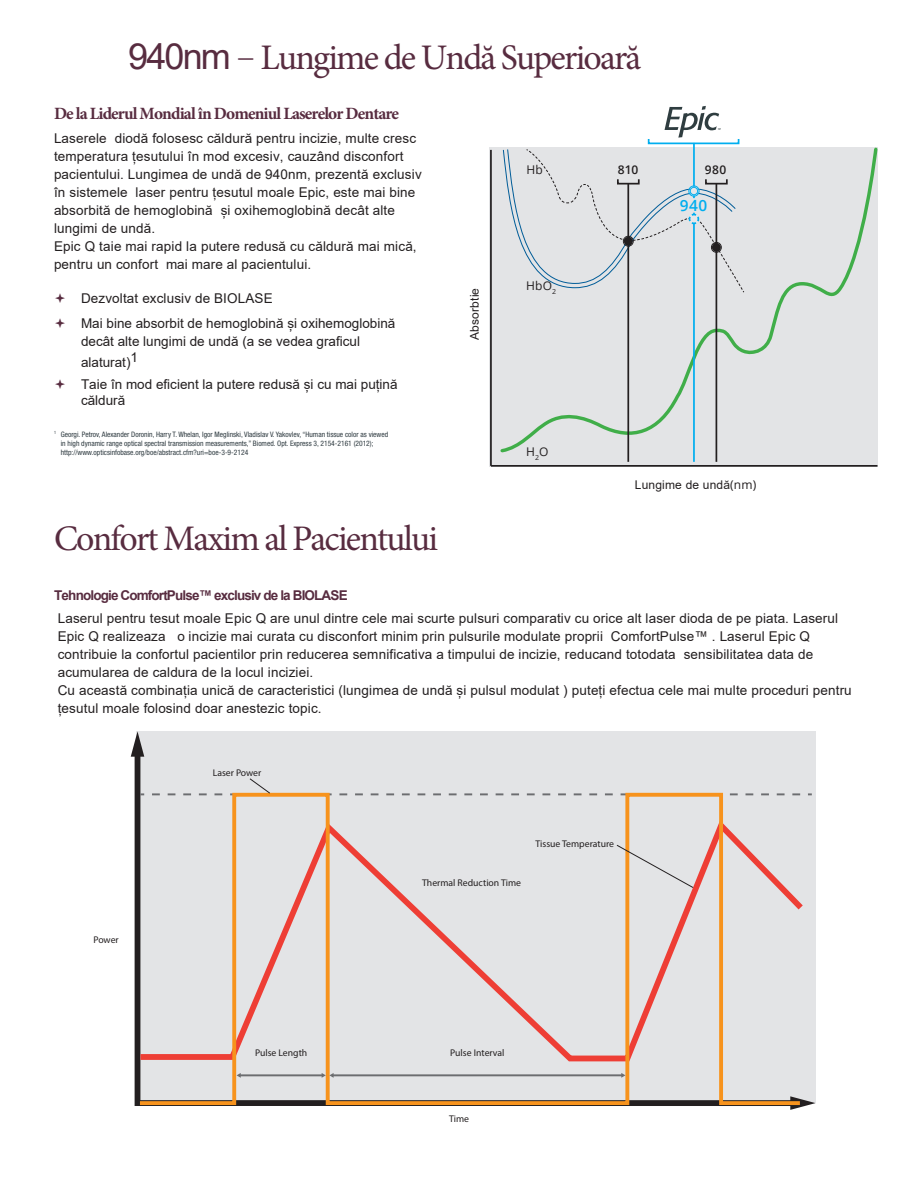
<style>
.page{position:relative;width:918px;height:1188px;background:#fff}
.page>*{position:absolute;margin:0;border:0;box-sizing:border-box;transform-origin:0 0}
.t1{font:36px "Minion Pro";letter-spacing:-.05em;color:#582c40}
.t2{font:700 17.25px "Minion Pro";letter-spacing:-.05em;color:#582c40}
.t3{font:600 15.45px "Open Sans";color:#00aeef}
.t4{font:13.5px/18px "Arial";letter-spacing:.01em;color:#231f20}
.t5{font:700 13.5px "Arial";letter-spacing:-.065em;color:#582c40}
.t6{font:12px "Arial";letter-spacing:.015em;color:#231f20}
.t7{font:12px "Open Sans";color:#231f20}
.t8{font:600 12px "Open Sans";letter-spacing:.02em;color:#231f20}
.t9{font:9.75px "Myriad Pro";color:#231f20}
.t10{font:condensed 7.5px/9px "Helvetica Neue LT Std";color:#2f3b41}
.s1{font-family:"Arial"}
.s2{font-family:"Open Sans";font-weight:300}
.s3{font-family:"Open Sans"}
</style>
<div class="page">
<div style="left:136px;top:731px;width:680px;height:372px;background:#e3e4e6"></div>
<div style="left:135px;top:752px;width:5px;height:354px;background:#231f20"></div>
<svg style="left:131px;top:731px;width:13px;height:26px"></svg>
<svg style="left:790px;top:1100px;width:26px;height:10px"></svg>
<svg style="left:140px;top:791px;width:664px;height:316px"></svg>
<svg style="left:616px;top:844px;width:78px;height:45px"></svg>
<hr style="left:333px;top:1074px;width:289px;height:2px;background:#6c6d70">
<svg style="left:621px;top:1073px;width:4px;height:5px"></svg>
<hr style="left:240px;top:1074px;width:82px;height:2px;background:#6c6d70">
<svg style="left:237px;top:1073px;width:4px;height:5px"></svg>
<svg style="left:322px;top:1073px;width:12px;height:5px"></svg>
<svg style="left:152px;top:778px;width:660px;height:17px"></svg>
<div style="left:489px;top:148px;width:389px;height:319px;background:#e3e4e6"></div>
<hr style="left:490px;top:150px;width:2px;height:316px;background:#231f20">
<svg style="left:498px;top:147px;width:380px;height:308px"></svg>
<hr style="left:491px;top:465px;width:387px;height:2px;background:#231f20">
<hr style="left:693px;top:213px;width:2px;height:249px;background:#00aeef">
<hr style="left:693px;top:143px;width:2px;height:55px;background:#00aeef">
<div style="left:648px;top:138px;width:91px;height:6px;border:2px solid #00aeef"></div>
<hr style="left:627px;top:184px;width:2px;height:278px;background:#231f20">
<hr style="left:716px;top:184px;width:1px;height:278px;background:#231f20">
<svg style="left:502px;top:148px;width:243px;height:145px"></svg>
<svg style="left:665px;top:106px;width:56px;height:31px"></svg>
<h1 class="t1" style="left:128px;top:33px;width:515px"><span class="s1">940nm</span> <span class="s2">–</span> Lungime de Undă Superioară</h1>
<p class="t2" style="left:54px;top:102px;width:347px">De la Liderul Mondial în Domeniul Laserelor Dentare</p>
<p class="t4" style="left:54px;top:130px;width:369px">Laserele diodă folosesc căldură pentru incizie, multe cresc temperatura țesutului în mod excesiv, cauzând disconfort pacientului. Lungimea de undă de 940nm, prezentă exclusiv în sistemele laser pentru țesutul moale Epic, este mai bine absorbită de hemoglobină și oxihemoglobină decât alte lungimi de undă.<br>Epic Q taie mai rapid la putere redusă cu căldură mai mică, pentru un confort mai mare al pacientului.</p>
<p class="t4" style="left:81px;top:286px;width:316px;line-height:24.8px">Dezvoltat exclusiv de BIOLASE<br>Mai bine absorbit de hemoglobină și oxihemoglobină</p>
<p class="t4" style="left:81px;top:331px;width:281px;line-height:20.7px">decât alte lungimi de undă (a se vedea graficul alaturat)1</p>
<p class="t4" style="left:81px;top:376px;width:318px;line-height:16.2px">Taie în mod eficient la putere redusă și cu mai puțină căldură</p>
<p class="t10" style="left:61px;top:429px;width:329px;text-indent:-7px"><sup>1</sup> Georgi. Petrov, Alexander Doronin, Harry T. Whelan, Igor Meglinski, Vladislav V. Yakovlev, “Human tissue color as viewed in high dynamic range optical spectral transmission measurements,” Biomed. Opt. Express 3, 2154-2161 (2012); http://www.opticsinfobase.org/boe/abstract.cfm?uri=boe-3-9-2124</p>
<p class="t6" style="left:466px;top:340px;width:54px;rotate:-90deg">Absorbtie</p>
<p class="t7" style="left:526px;top:162px;width:18px">Hb</p>
<p class="t8" style="left:618px;top:162px;width:22px">810</p>
<p class="t8" style="left:705px;top:162px;width:23px">980</p>
<p class="t7" style="left:526px;top:278px;width:31px">HbO<sub>2</sub></p>
<p class="t7" style="left:526px;top:444px;width:24px">H<sub>2</sub>O</p>
<p class="t3" style="left:680px;top:194px;width:29px">940</p>
<p class="t6" style="left:635px;top:476px;width:123px">Lungime de undă<span class="s3">(nm)</span></p>
<h1 class="t1" style="left:54px;top:514px;width:386px">Confort Maxim al Pacientului</h1>
<p class="t5" style="left:54px;top:585px;width:295px">Tehnologie ComfortPulse™ exclusiv de la BIOLASE</p>
<p class="t4" style="left:58px;top:609px;width:796px">Laserul pentru tesut moale Epic Q are unul dintre cele mai scurte pulsuri comparativ cu orice alt laser dioda de pe piata. Laserul Epic Q realizeaza o incizie mai curata cu disconfort minim prin pulsurile modulate proprii ComfortPulse™ . Laserul Epic Q contribuie la confortul pacientilor prin reducerea semnificativa a timpului de incizie, reducand totodata sensibilitatea data de acumularea de caldura de la locul inciziei.<br>Cu această combinația unică de caracteristici (lungimea de undă și pulsul modulat ) puteți efectua cele mai multe proceduri pentru țesutul moale folosind doar anestezic topic.</p>
<p class="t9" style="left:93px;top:934px;width:27px">Power</p>
<p class="t9" style="left:213px;top:767px;width:50px">Laser Power</p>
<p class="t9" style="left:422px;top:877px;width:100px">Thermal Reduction Time</p>
<p class="t9" style="left:536px;top:838px;width:80px">Tissue Temperature</p>
<p class="t9" style="left:255px;top:1047px;width:54px">Pulse Length</p>
<p class="t9" style="left:450px;top:1047px;width:56px">Pulse Interval</p>
<p class="t9" style="left:449px;top:1113px;width:21px">Time</p>
</div>
